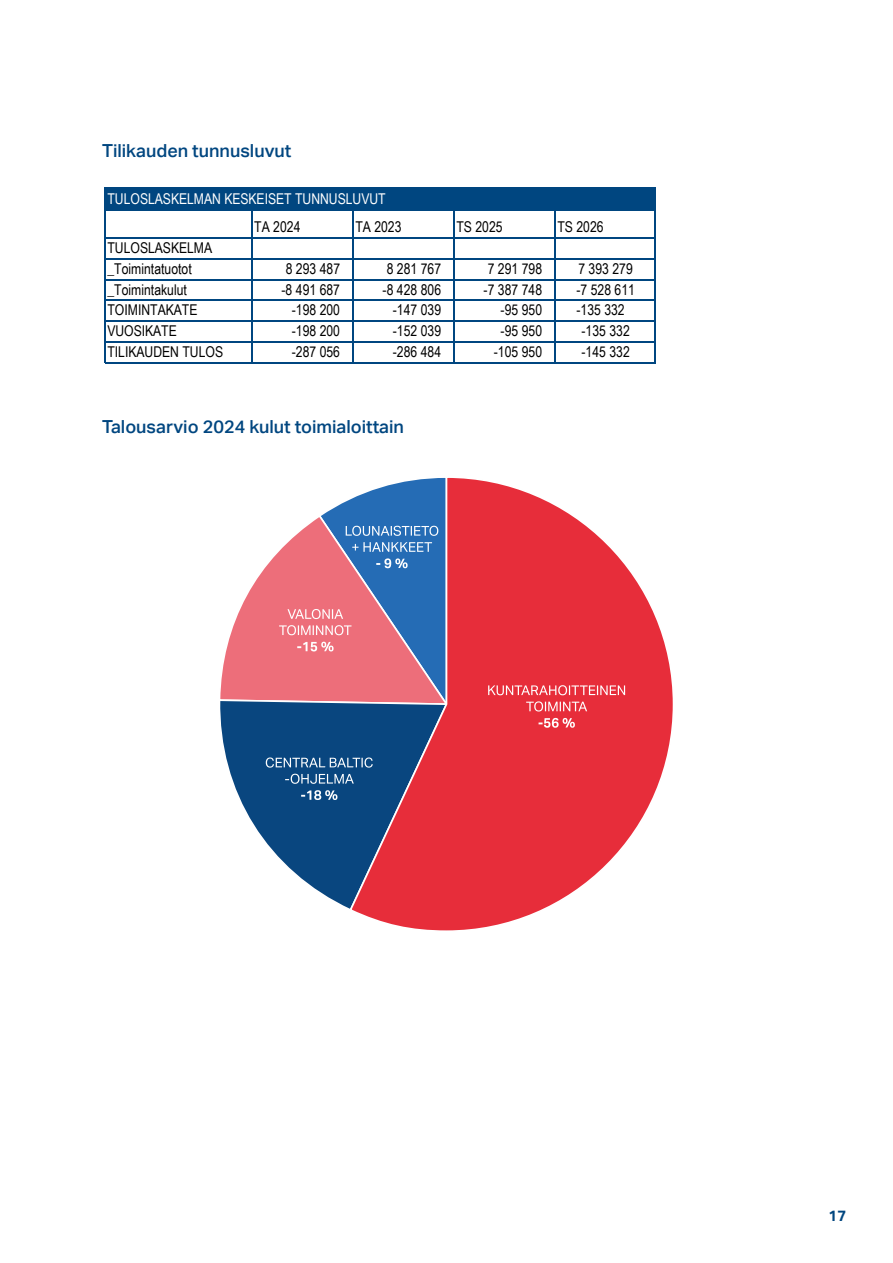
<style>
.page{position:relative;width:893px;height:1263px;background:#fff}
.page>*{position:absolute;margin:0;border:0;box-sizing:border-box;transform-origin:0 0}
.H3_alaotsikko{font:500 18px "Aktiv Grotesk";color:#004680}
.t1{font:700 15px "Aktiv Grotesk";color:#004680}
.t2{font:14.85px/20.9px "Arial Narrow";color:#000}
.t3{font:14.85px "Arial Narrow";color:#fff}
</style>
<div class="page">
<div style="left:106px;top:189px;width:549px;height:21px;background:#004680"></div>
<hr style="left:104px;top:187px;width:2px;height:176px;background:#004680">
<hr style="left:453px;top:189px;width:2px;height:174px;background:#004680">
<hr style="left:554px;top:189px;width:2px;height:174px;background:#004680">
<hr style="left:654px;top:189px;width:2px;height:174px;background:#004680">
<hr style="left:251px;top:211px;width:2px;height:152px;background:#004680">
<hr style="left:352px;top:211px;width:2px;height:152px;background:#004680">
<hr style="left:106px;top:187px;width:550px;height:2px;background:#004680">
<hr style="left:106px;top:209px;width:550px;height:2px;background:#004680">
<hr style="left:106px;top:237px;width:550px;height:2px;background:#004680">
<hr style="left:106px;top:258px;width:550px;height:1px;background:#004680">
<hr style="left:106px;top:279px;width:550px;height:1px;background:#004680">
<hr style="left:106px;top:300px;width:550px;height:1px;background:#004680">
<hr style="left:106px;top:320px;width:550px;height:2px;background:#004680">
<hr style="left:106px;top:341px;width:550px;height:2px;background:#004680">
<hr style="left:106px;top:362px;width:550px;height:1px;background:#004680">
<svg style="left:220px;top:706px;width:128px;height:202px"></svg>
<svg style="left:348px;top:478px;width:325px;height:453px"></svg>
<svg style="left:539px;top:718px;width:36px;height:10px"></svg>
<svg style="left:526px;top:701px;width:61px;height:10px"></svg>
<svg style="left:488px;top:685px;width:137px;height:10px"></svg>
<svg style="left:301px;top:790px;width:36px;height:10px"></svg>
<svg style="left:285px;top:774px;width:69px;height:10px"></svg>
<svg style="left:266px;top:757px;width:107px;height:11px"></svg>
<svg style="left:220px;top:477px;width:229px;height:229px"></svg>
<h3 class="H3_alaotsikko" style="left:102px;top:141px;width:191px">Tilikauden tunnusluvut</h3>
<p class="t3" style="left:107px;top:188px;width:280px">TULOSLASKELMAN KESKEISET TUNNUSLUVUT</p>
<p class="t2" style="left:107px;top:237px;width:106px">TULOSLASKELMA _Toimintatuotot</p>
<p class="t2" style="left:254px;top:216px;width:48px">TA 2024</p>
<p class="t2" style="left:355px;top:216px;width:48px">TA 2023</p>
<p class="t2" style="left:456px;top:216px;width:48px">TS 2025</p>
<p class="t2" style="left:557px;top:216px;width:48px">TS 2026</p>
<p class="t2" style="left:286px;top:258px;width:56px">8 293 487</p>
<p class="t2" style="left:387px;top:258px;width:56px">8 281 767</p>
<p class="t2" style="left:488px;top:258px;width:56px">7 291 798</p>
<p class="t2" style="left:578px;top:258px;width:56px">7 393 279</p>
<p class="t2" style="left:107px;top:278px;width:81px">_Toimintakulut</p>
<p class="t2" style="left:282px;top:278px;width:60px">-8 491 687</p>
<p class="t2" style="left:383px;top:278px;width:60px">-8 428 806</p>
<p class="t2" style="left:484px;top:278px;width:60px">-7 387 748</p>
<p class="t2" style="left:576px;top:278px;width:60px">-7 528 611</p>
<p class="t2" style="left:107px;top:299px;width:92px">TOIMINTAKATE</p>
<p class="t2" style="left:292px;top:299px;width:50px">-198 200</p>
<p class="t2" style="left:393px;top:299px;width:50px">-147 039</p>
<p class="t2" style="left:501px;top:299px;width:43px">-95 950</p>
<p class="t2" style="left:576px;top:299px;width:50px">-135 332</p>
<p class="t2" style="left:107px;top:320px;width:71px">VUOSIKATE</p>
<p class="t2" style="left:292px;top:320px;width:50px">-198 200</p>
<p class="t2" style="left:393px;top:320px;width:50px">-152 039</p>
<p class="t2" style="left:501px;top:320px;width:43px">-95 950</p>
<p class="t2" style="left:581px;top:320px;width:50px">-135 332</p>
<p class="t2" style="left:107px;top:341px;width:117px">TILIKAUDEN TULOS</p>
<p class="t2" style="left:292px;top:341px;width:50px">-287 056</p>
<p class="t2" style="left:393px;top:341px;width:50px">-286 484</p>
<p class="t2" style="left:494px;top:341px;width:50px">-105 950</p>
<p class="t2" style="left:581px;top:341px;width:50px">-145 332</p>
<h3 class="H3_alaotsikko" style="left:102px;top:416px;width:303px">Talousarvio 2024 kulut toimialoittain</h3>
<p class="t1" style="left:828px;top:1206px;width:19px">17</p>
</div>
